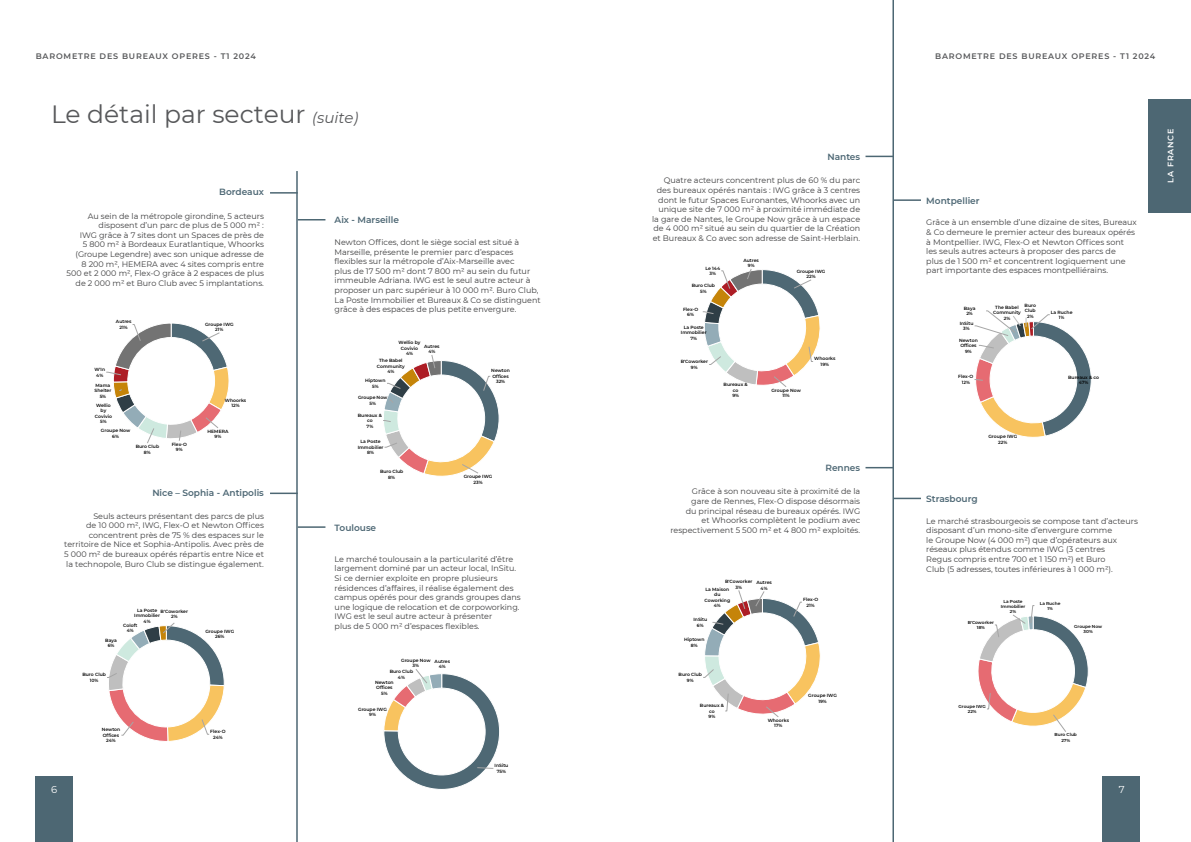
<style>
.page{position:relative;width:1191px;height:842px;background:#fff}
.page>*{position:absolute;margin:0;border:0;box-sizing:border-box;transform-origin:0 0}
.H1_Large{font:25px "Montserrat";color:#57585a}
.t1{font:10px "Montserrat";color:#fff}
.t2{font:600 9px "Montserrat";color:#4d6774}
.Body_Text_Left{font:8px/9.6px "Montserrat";color:#3e3e3f;text-align:right}
.Body_Text_Left-2{font:600 8px "Montserrat";letter-spacing:.1em;color:#57585a}
.Body_Text_Left-3{font:600 8px "Montserrat";letter-spacing:.1em;color:#fff}
.t3{font:600 4.5px/5.5px "Montserrat";color:#000;text-align:center}
.t4{font:600 4.3px/5.2px "Montserrat";color:#000;text-align:center}
.s1{font-style:italic;font-size:15px}
</style>
<div class="page">
<hr style="left:892px;top:0;width:2px;height:842px;background:#4d6773">
<hr style="left:296px;top:171px;width:2px;height:671px;background:#4d6773">
<div style="left:1148px;top:99px;width:43px;height:113px;background:#4d6773"></div>
<svg style="left:865px;top:156px;width:27px;height:1px"></svg>
<hr style="left:270px;top:192px;width:28px;height:2px;background:#4d6773">
<svg style="left:865px;top:467px;width:27px;height:1px"></svg>
<svg style="left:270px;top:493px;width:26px;height:1px"></svg>
<hr style="left:893px;top:199px;width:28px;height:2px;background:#4d6773">
<svg style="left:298px;top:219px;width:27px;height:1px"></svg>
<svg style="left:894px;top:498px;width:27px;height:1px"></svg>
<hr style="left:298px;top:526px;width:27px;height:2px;background:#4d6773">
<div style="left:1102px;top:776px;width:38px;height:66px;background:#4d6773"></div>
<svg style="left:106px;top:323px;width:123px;height:120px"></svg>
<svg style="left:383px;top:355px;width:116px;height:122px"></svg>
<svg style="left:107px;top:622px;width:118px;height:119px"></svg>
<svg style="left:384px;top:669px;width:116px;height:121px"></svg>
<svg style="left:702px;top:269px;width:118px;height:118px"></svg>
<svg style="left:974px;top:311px;width:117px;height:127px"></svg>
<svg style="left:703px;top:590px;width:118px;height:127px"></svg>
<svg style="left:978px;top:605px;width:110px;height:127px"></svg>
<div style="left:36px;top:776px;width:37px;height:66px;background:#4d6773"></div>
<p class="Body_Text_Left-2" style="left:36px;top:50px;width:222px">BAROMETRE DES BUREAUX OPERES - T1 2024</p>
<p class="Body_Text_Left-2" style="left:935px;top:50px;width:222px">BAROMETRE DES BUREAUX OPERES - T1 2024</p>
<p class="H1_Large" style="left:51px;top:97px;width:309px">Le détail par secteur <span class="s1">(suite)</span></p>
<h2 class="t2" style="left:219px;top:186px;width:46px">Bordeaux</h2>
<p class="Body_Text_Left" style="left:67px;top:211px;width:199px">Au sein de la métropole girondine, 5 acteurs disposent d’un parc de plus de 5 000 m² :<br>IWG grâce à 7 sites dont un Spaces de près de<br>5 800 m² à Bordeaux Euratlantique, Whoorks (Groupe Legendre) avec son unique adresse de<br>8 200 m², HEMERA avec 4 sites compris entre 500 et 2 000 m², Flex-O grâce à 2 espaces de plus de 2 000 m² et Buro Club avec 5 implantations.</p>
<p class="t3" style="left:116px;top:319px;width:17px">Autres<br>21%</p>
<p class="t3" style="left:94px;top:366px;width:12px">W'In<br>4%</p>
<p class="t3" style="left:95px;top:382px;width:18px">Mama<br>Shelter<br>5%</p>
<p class="t3" style="left:95px;top:402px;width:19px">Wellio by<br>Covivio<br>5%</p>
<p class="t3" style="left:101px;top:428px;width:31px">Groupe Now<br>6%</p>
<p class="t3" style="left:136px;top:444px;width:25px">Buro Club<br>8%</p>
<p class="t3" style="left:172px;top:441px;width:17px">Flex-O<br>9%</p>
<p class="t3" style="left:205px;top:321px;width:30px">Groupe IWG<br>21%</p>
<p class="t3" style="left:225px;top:397px;width:23px">Whoorks<br>12%</p>
<p class="t3" style="left:208px;top:428px;width:22px">HEMERA<br>9%</p>
<h2 class="t2" style="left:152px;top:486px;width:113px">Nice – Sophia - Antipolis</h2>
<p class="Body_Text_Left" style="left:64px;top:511px;width:201px">Seuls acteurs présentant des parcs de plus<br>de 10 000 m², IWG, Flex-O et Newton Offices concentrent près de 75 % des espaces sur le territoire de Nice et Sophia-Antipolis. Avec près de 5 000 m² de bureaux opérés répartis entre Nice et la technopole, Buro Club se distingue également.</p>
<p class="t1" style="left:51px;top:782px;width:8px">6</p>
<p class="t3" style="left:134px;top:607px;width:27px">La Poste<br>Immobilier<br>4%</p>
<p class="t3" style="left:161px;top:608px;width:29px">B'Coworker<br>2%</p>
<p class="t3" style="left:123px;top:622px;width:16px">Coloft<br>4%</p>
<p class="t3" style="left:105px;top:637px;width:13px">Baya<br>6%</p>
<p class="t3" style="left:82px;top:672px;width:25px">Buro Club<br>10%</p>
<p class="t3" style="left:205px;top:628px;width:30px">Groupe IWG<br>26%</p>
<p class="t3" style="left:102px;top:727px;width:20px">Newton<br>Offices<br>24%</p>
<p class="t3" style="left:210px;top:729px;width:17px">Flex-O<br>24%</p>
<h2 class="t2" style="left:334px;top:214px;width:66px">Aix - Marseille</h2>
<p class="Body_Text_Left" style="left:334px;top:237px;width:208px;text-align:left">Newton Offices, dont le siège social est situé à Marseille, présente le premier parc d’espaces flexibles sur la métropole d’Aix-Marseille avec<br>plus de 17 500 m² dont 7 800 m² au sein du futur immeuble Adriana. IWG est le seul autre acteur à proposer un parc supérieur à 10 000 m². Buro Club, La Poste Immobilier et Bureaux &amp; Co se distinguent grâce à des espaces de plus petite envergure.</p>
<p class="t3" style="left:398px;top:340px;width:23px">Wellio by<br>Covivio<br>4%</p>
<p class="t3" style="left:424px;top:343px;width:17px">Autres<br>4%</p>
<p class="t3" style="left:377px;top:358px;width:29px">The Babel<br>Community<br>4%</p>
<p class="t3" style="left:365px;top:378px;width:22px">Hiptown<br>5%</p>
<p class="t3" style="left:358px;top:394px;width:31px">Groupe Now<br>5%</p>
<p class="t3" style="left:358px;top:412px;width:26px">Bureaux &amp; co<br>7%</p>
<p class="t3" style="left:358px;top:439px;width:27px">La Poste<br>Immobilier<br>8%</p>
<p class="t3" style="left:380px;top:469px;width:25px">Buro Club<br>8%</p>
<h2 class="t2" style="left:334px;top:521px;width:43px">Toulouse</h2>
<p class="t3" style="left:491px;top:368px;width:20px">Newton<br>Offices<br>32%</p>
<p class="t3" style="left:464px;top:473px;width:30px">Groupe IWG<br>23%</p>
<p class="Body_Text_Left" style="left:334px;top:554px;width:188px;text-align:left">Le marché toulousain a la particularité d’être largement dominé par un acteur local, InSitu.<br>Si ce dernier exploite en propre plusieurs résidences d’affaires, il réalise également des campus opérés pour des grands groupes dans une logique de relocation et de corpoworking.<br>IWG est le seul autre acteur à présenter<br>plus de 5 000 m² d’espaces flexibles.</p>
<p class="t3" style="left:401px;top:657px;width:31px">Groupe Now<br>3%</p>
<p class="t3" style="left:434px;top:658px;width:17px">Autres<br>4%</p>
<p class="t3" style="left:390px;top:669px;width:25px">Buro Club<br>4%</p>
<p class="t3" style="left:375px;top:679px;width:20px">Newton<br>Offices<br>5%</p>
<p class="t3" style="left:358px;top:706px;width:30px">Groupe IWG<br>9%</p>
<p class="t3" style="left:494px;top:763px;width:15px">InSitu<br>75%</p>
<h2 class="t2" style="left:827px;top:150px;width:34px">Nantes</h2>
<p class="Body_Text_Left" style="left:652px;top:176px;width:210px">Quatre acteurs concentrent plus de 60 % du parc des bureaux opérés nantais : IWG grâce à 3 centres dont le futur Spaces Euronantes, Whoorks avec un unique site de 7 000 m² à proximité immédiate de la gare de Nantes, le Groupe Now grâce à un espace de 4 000 m² situé au sein du quartier de la Création et Bureaux &amp; Co avec son adresse de Saint-Herblain.</p>
<p class="t3" style="left:705px;top:265px;width:16px">Le 144<br>3%</p>
<p class="t3" style="left:691px;top:283px;width:25px">Buro Club<br>5%</p>
<p class="t3" style="left:683px;top:306px;width:17px">Flex-O<br>6%</p>
<p class="t3" style="left:681px;top:324px;width:27px">La Poste<br>Immobilier<br>7%</p>
<p class="t3" style="left:680px;top:359px;width:29px">B'Coworker<br>9%</p>
<p class="t3" style="left:743px;top:257px;width:17px">Autres<br>9%</p>
<p class="t3" style="left:723px;top:382px;width:26px">Bureaux &amp; co<br>9%</p>
<p class="t3" style="left:796px;top:268px;width:30px">Groupe IWG<br>22%</p>
<p class="t3" style="left:771px;top:387px;width:31px">Groupe Now<br>11%</p>
<p class="t3" style="left:814px;top:356px;width:23px">Whoorks<br>19%</p>
<h2 class="t2" style="left:825px;top:462px;width:36px">Rennes</h2>
<p class="Body_Text_Left" style="left:670px;top:486px;width:191px">Grâce à son nouveau site à proximité de la<br>gare de Rennes, Flex-O dispose désormais<br>du principal réseau de bureaux opérés. IWG<br>et Whoorks complètent le podium avec respectivement 5 500 m² et 4 800 m² exploités.</p>
<p class="t3" style="left:725px;top:579px;width:29px">B'Coworker<br>3%</p>
<p class="t3" style="left:756px;top:580px;width:17px">Autres<br>4%</p>
<p class="t3" style="left:704px;top:586px;width:27px">La Maison du<br>Coworking<br>4%</p>
<p class="t3" style="left:693px;top:617px;width:15px">InSitu<br>6%</p>
<p class="t3" style="left:684px;top:637px;width:22px">Hiptown<br>8%</p>
<p class="t3" style="left:678px;top:672px;width:25px">Buro Club<br>9%</p>
<p class="t3" style="left:700px;top:702px;width:26px">Bureaux &amp; co<br>9%</p>
<p class="t3" style="left:767px;top:717px;width:23px">Whoorks<br>17%</p>
<p class="t3" style="left:803px;top:596px;width:17px">Flex-O<br>21%</p>
<p class="t3" style="left:808px;top:692px;width:30px">Groupe IWG<br>19%</p>
<h2 class="t2" style="left:926px;top:194px;width:55px">Montpellier</h2>
<p class="Body_Text_Left" style="left:926px;top:217px;width:212px;text-align:left">Grâce à un ensemble d’une dizaine de sites, Bureaux &amp; Co demeure le premier acteur des bureaux opérés à Montpellier. IWG, Flex-O et Newton Offices sont les seuls autres acteurs à proposer des parcs de<br>plus de 1 500 m² et concentrent logiquement une part importante des espaces montpelliérains.</p>
<p class="t3" style="left:963px;top:305px;width:13px">Baya<br>2%</p>
<p class="t3" style="left:993px;top:304px;width:29px">The Babel<br>Community<br>2%</p>
<p class="t3" style="left:1024px;top:302px;width:13px">Buro<br>Club<br>2%</p>
<p class="t3" style="left:1050px;top:309px;width:23px">La Ruche<br>1%</p>
<p class="t3" style="left:959px;top:320px;width:15px">InSitu<br>3%</p>
<p class="t3" style="left:959px;top:337px;width:20px">Newton<br>Offices<br>9%</p>
<p class="t3" style="left:958px;top:374px;width:17px">Flex-O<br>12%</p>
<p class="t3" style="left:988px;top:434px;width:30px">Groupe IWG<br>22%</p>
<h2 class="t2" style="left:926px;top:492px;width:53px">Strasbourg</h2>
<p class="t3" style="left:1068px;top:374px;width:32px">Bureaux &amp; co<br>47%</p>
<p class="Body_Text_Left" style="left:926px;top:516px;width:213px;text-align:left">Le marché strasbourgeois se compose tant d’acteurs disposant d’un mono-site d’envergure comme<br>le Groupe Now (4 000 m²) que d’opérateurs aux réseaux plus étendus comme IWG (3 centres<br>Regus compris entre 700 et 1 150 m²) et Buro<br>Club (5 adresses, toutes inférieures à 1 000 m²).</p>
<p class="t4" style="left:1000px;top:598px;width:26px">La Poste<br>Immobilier<br>2%</p>
<p class="t4" style="left:1039px;top:600px;width:22px">La Ruche<br>1%</p>
<p class="t4" style="left:967px;top:619px;width:28px">B'Coworker<br>18%</p>
<p class="t4" style="left:1074px;top:623px;width:29px">Groupe Now<br>30%</p>
<p class="t4" style="left:958px;top:703px;width:29px">Groupe IWG<br>22%</p>
<p class="t4" style="left:1054px;top:732px;width:24px">Buro Club<br>27%</p>
<p class="t1" style="left:1118px;top:782px;width:7px">7</p>
<p class="Body_Text_Left-3" style="left:1165px;top:183px;width:56px;rotate:-90deg">LA FRANCE</p>
</div>
